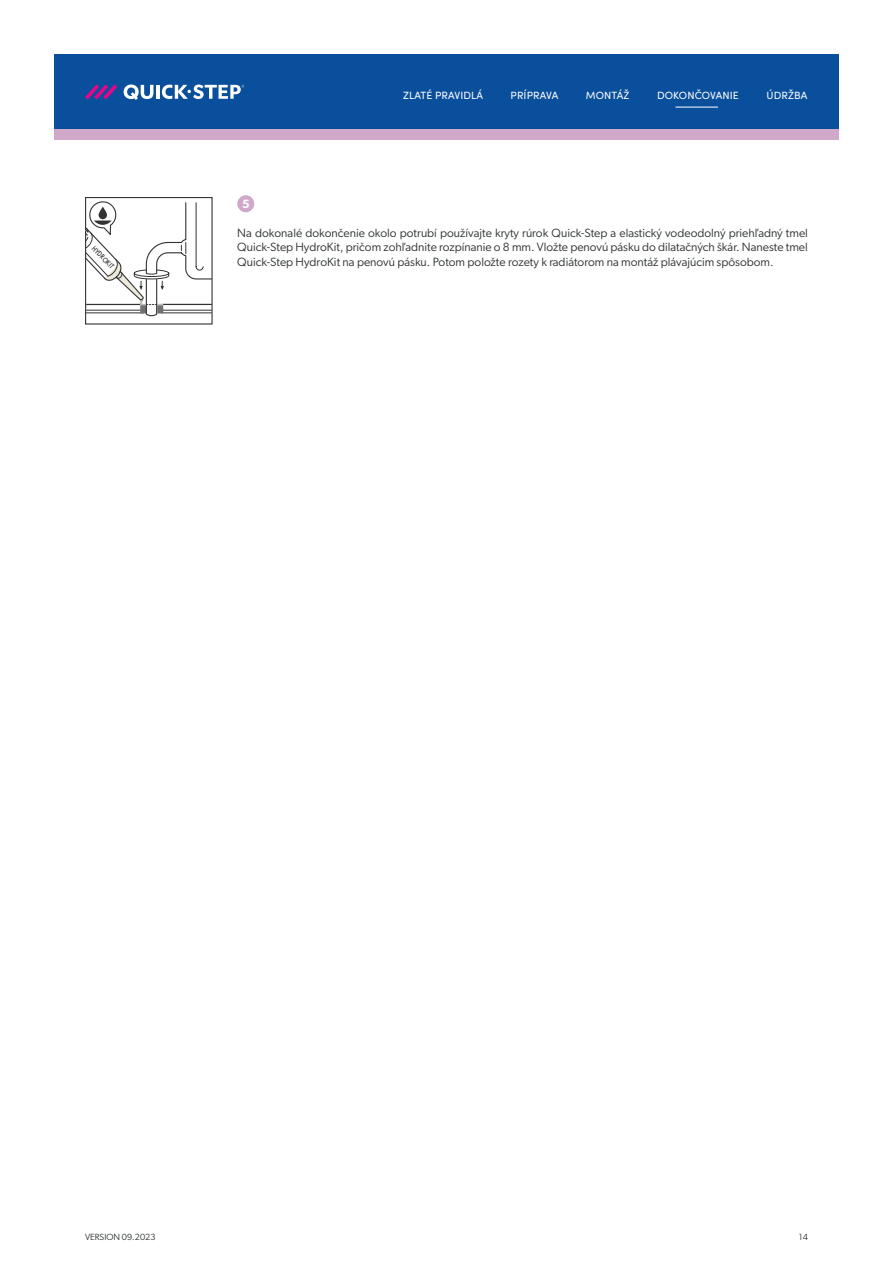
<style>
.page{position:relative;width:893px;height:1263px;background:#fff}
.page>*{position:absolute;margin:0;border:0;box-sizing:border-box;transform-origin:0 0}
.t1{font:12px/14.4px "Gibson";color:#2f3333;text-align:justify}
.t2{font:600 12px "Gibson";color:#fff}
.t3{font:10.5px "Sofia Pro";letter-spacing:.01em;color:#fff}
.t4{font:9px "Gibson";color:#2f3333}
.t5{font:500 7.65px "Futura PT";color:#1d1c1c;scale:.84 1}
</style>
<div class="page">
<div style="left:54px;top:54px;width:785px;height:75px;background:#0a4f9c"></div>
<div style="left:54px;top:129px;width:785px;height:11px;background:#d0a8ca"></div>
<svg style="left:85px;top:84px;width:32px;height:15px"></svg>
<svg style="left:124px;top:85px;width:29px;height:15px"></svg>
<hr style="left:156px;top:85px;width:4px;height:14px;background:#fff">
<svg style="left:162px;top:85px;width:82px;height:14px"></svg>
<div style="left:85px;top:197px;width:128px;height:128px;border:1px solid #1d1c1c"></div>
<svg style="left:85px;top:200px;width:128px;height:117px"></svg>
<div style="left:237px;top:195px;width:17px;height:17px;background:#d0a8ca;border-radius:50%"></div>
<hr style="left:675px;top:107px;width:43px;height:1px;background:#fff">
<p class="t5" style="left:97px;top:244px;width:36px;rotate:47deg">HYDROKIT</p>
<p class="t2" style="left:242px;top:196px;width:9px">5</p>
<p class="t3" style="left:403px;top:87px;width:81px">ZLATÉ PRAVIDLÁ</p>
<p class="t3" style="left:510px;top:87px;width:49px">PRÍPRAVA</p>
<p class="t3" style="left:586px;top:87px;width:45px">MONTÁŽ</p>
<p class="t3" style="left:657px;top:87px;width:83px">DOKONČOVANIE</p>
<p class="t3" style="left:767px;top:87px;width:42px">ÚDRŽBA</p>
<p class="t1" style="left:237px;top:225px;width:572px">Na dokonalé dokončenie okolo potrubí používajte kryty rúrok Quick-Step a elastický vodeodolný priehľadný tmel Quick-Step HydroKit, pričom zohľadnite rozpínanie o 8 mm. Vložte penovú pásku do dilatačných škár. Naneste tmel Quick-Step HydroKit na penovú pásku. Potom položte rozety k radiátorom na montáž plávajúcim spôsobom.</p>
<p class="t4" style="left:85px;top:1231px;width:72px">VERSION 09.2023</p>
<p class="t4" style="left:799px;top:1231px;width:10px">14</p>
</div>
